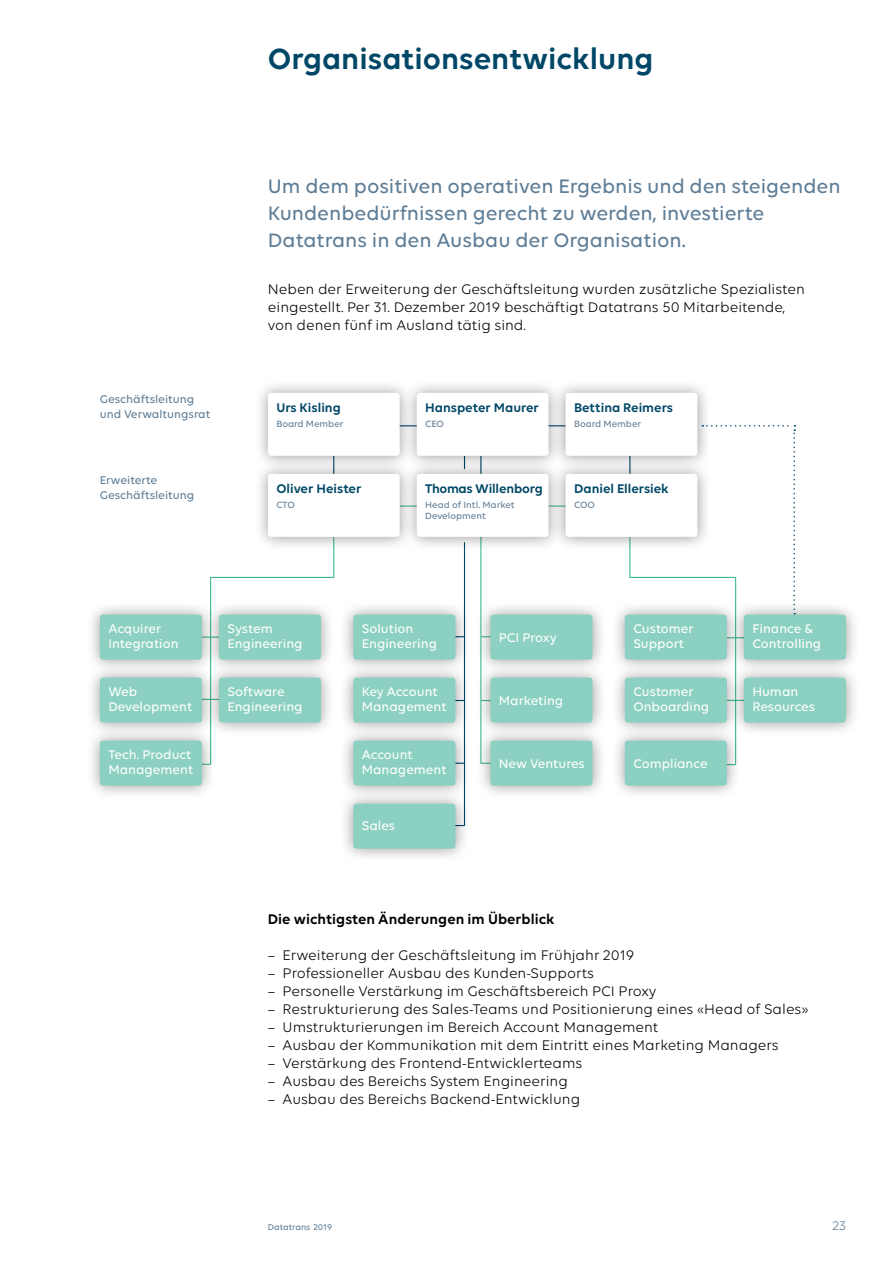
<style>
.page{position:relative;width:893px;height:1263px;background:#fff}
.page>*{position:absolute;margin:0;border:0;box-sizing:border-box;transform-origin:0 0}
.t1{font:600 31.5px "Volte";color:#004767}
.t2{font:500 21px/27px "Volte";color:#5e7d96}
.t3{font:15px/18px "Volte";color:#000}
.t4{font:600 15px "Volte";color:#000}
.t5{font:500 13.5px/15px "Volte";color:#fff}
.t6{font:600 13.5px "Volte";color:#004767}
.t7{font:13.5px "Volte";color:#5e7d96}
.t8{font:500 12px/15px "Volte";color:#5e7d96}
.t9{font:500 9.75px/10.5px "Volte";color:#5e7d96}
.t10{font:500 9px "Volte";color:#5e7d96}
</style>
<div class="page">
<hr style="left:480px;top:530px;width:1px;height:233px;background:#3fba8d">
<hr style="left:333px;top:538px;width:1px;height:39px;background:#3fba8d">
<hr style="left:629px;top:538px;width:1px;height:39px;background:#3fba8d">
<hr style="left:464px;top:542px;width:1px;height:283px;background:#004767">
<hr style="left:211px;top:577px;width:123px;height:1px;background:#3fba8d">
<hr style="left:630px;top:577px;width:105px;height:1px;background:#3fba8d">
<svg style="left:702px;top:425px;width:93px;height:175px"></svg>
<hr style="left:210px;top:577px;width:1px;height:187px;background:#3fba8d">
<div style="left:254px;top:378px;width:160px;height:92px;background:#000;opacity:.4"></div>
<div style="left:268px;top:393px;width:132px;height:63px;background:#fff;border-radius:3px"></div>
<div style="left:402px;top:378px;width:161px;height:92px;background:#000;opacity:.4"></div>
<div style="left:417px;top:393px;width:132px;height:63px;background:#fff;border-radius:3px"></div>
<div style="left:551px;top:378px;width:160px;height:92px;background:#000;opacity:.4"></div>
<div style="left:566px;top:393px;width:131px;height:63px;background:#fff;border-radius:3px"></div>
<div style="left:254px;top:459px;width:160px;height:92px;background:#000;opacity:.4"></div>
<div style="left:268px;top:474px;width:132px;height:63px;background:#fff;border-radius:3px"></div>
<div style="left:402px;top:459px;width:161px;height:92px;background:#000;opacity:.4"></div>
<div style="left:417px;top:474px;width:132px;height:63px;background:#fff;border-radius:3px"></div>
<div style="left:551px;top:459px;width:160px;height:92px;background:#000;opacity:.4"></div>
<div style="left:566px;top:474px;width:131px;height:63px;background:#fff;border-radius:3px"></div>
<div style="left:86px;top:600px;width:130px;height:74px;background:#000;opacity:.4"></div>
<div style="left:100px;top:615px;width:102px;height:45px;background:#8bd0c0;border-radius:3px"></div>
<div style="left:86px;top:663px;width:130px;height:74px;background:#000;opacity:.4"></div>
<div style="left:100px;top:678px;width:102px;height:45px;background:#8bd0c0;border-radius:3px"></div>
<div style="left:86px;top:726px;width:130px;height:74px;background:#000;opacity:.4"></div>
<div style="left:100px;top:741px;width:102px;height:45px;background:#8bd0c0;border-radius:3px"></div>
<div style="left:205px;top:600px;width:130px;height:74px;background:#000;opacity:.4"></div>
<div style="left:219px;top:615px;width:102px;height:45px;background:#8bd0c0;border-radius:3px"></div>
<div style="left:205px;top:663px;width:130px;height:74px;background:#000;opacity:.4"></div>
<div style="left:219px;top:678px;width:102px;height:45px;background:#8bd0c0;border-radius:3px"></div>
<div style="left:339px;top:600px;width:131px;height:74px;background:#000;opacity:.4"></div>
<div style="left:353px;top:615px;width:102px;height:45px;background:#8bd0c0;border-radius:3px"></div>
<div style="left:339px;top:663px;width:131px;height:74px;background:#000;opacity:.4"></div>
<div style="left:353px;top:678px;width:102px;height:45px;background:#8bd0c0;border-radius:3px"></div>
<div style="left:339px;top:726px;width:131px;height:74px;background:#000;opacity:.4"></div>
<div style="left:353px;top:741px;width:102px;height:45px;background:#8bd0c0;border-radius:3px"></div>
<div style="left:339px;top:789px;width:131px;height:74px;background:#000;opacity:.4"></div>
<div style="left:353px;top:804px;width:102px;height:45px;background:#8bd0c0;border-radius:3px"></div>
<div style="left:476px;top:600px;width:131px;height:74px;background:#000;opacity:.4"></div>
<div style="left:490px;top:615px;width:102px;height:45px;background:#8bd0c0;border-radius:3px"></div>
<div style="left:476px;top:663px;width:131px;height:74px;background:#000;opacity:.4"></div>
<div style="left:490px;top:678px;width:102px;height:45px;background:#8bd0c0;border-radius:3px"></div>
<div style="left:476px;top:726px;width:131px;height:74px;background:#000;opacity:.4"></div>
<div style="left:490px;top:741px;width:102px;height:45px;background:#8bd0c0;border-radius:3px"></div>
<div style="left:610px;top:600px;width:131px;height:74px;background:#000;opacity:.4"></div>
<div style="left:625px;top:615px;width:102px;height:45px;background:#8bd0c0;border-radius:3px"></div>
<div style="left:610px;top:663px;width:131px;height:74px;background:#000;opacity:.4"></div>
<div style="left:625px;top:678px;width:102px;height:45px;background:#8bd0c0;border-radius:3px"></div>
<div style="left:610px;top:726px;width:131px;height:74px;background:#000;opacity:.4"></div>
<div style="left:625px;top:741px;width:102px;height:45px;background:#8bd0c0;border-radius:3px"></div>
<div style="left:730px;top:600px;width:130px;height:74px;background:#000;opacity:.4"></div>
<div style="left:744px;top:615px;width:102px;height:45px;background:#8bd0c0;border-radius:3px"></div>
<div style="left:730px;top:663px;width:130px;height:74px;background:#000;opacity:.4"></div>
<div style="left:744px;top:678px;width:102px;height:45px;background:#8bd0c0;border-radius:3px"></div>
<p class="t8" style="left:100px;top:392px;width:112px">Geschäftsleitung und Verwaltungsrat</p>
<p class="t8" style="left:100px;top:473px;width:96px">Erweiterte<br>Geschäftsleitung</p>
<h1 class="t1" style="left:268px;top:40px;width:387px">Organisationsentwicklung</h1>
<h2 class="t2" style="left:268px;top:172px;width:574px">Um dem positiven operativen Ergebnis und den steigenden<br>Kundenbedürfnissen gerecht zu werden, investierte<br>Datatrans in den Ausbau der Organisation.</h2>
<p class="t3" style="left:268px;top:280px;width:538px">Neben der Erweiterung der Geschäftsleitung wurden zusätzliche Spezialisten eingestellt. Per 31. Dezember 2019 beschäftigt Datatrans 50 Mitarbeitende, von denen fünf im Ausland tätig sind.</p>
<p class="t6" style="left:276px;top:399px;width:66px">Urs Kisling</p>
<p class="t9" style="left:276px;top:419px;width:69px">Board Member</p>
<p class="t6" style="left:276px;top:480px;width:87px">Oliver Heister</p>
<p class="t9" style="left:276px;top:500px;width:20px">CTO</p>
<p class="t6" style="left:425px;top:399px;width:115px">Hanspeter Maurer</p>
<p class="t9" style="left:425px;top:419px;width:20px">CEO</p>
<p class="t6" style="left:425px;top:480px;width:119px">Thomas Willenborg</p>
<p class="t9" style="left:425px;top:500px;width:91px">Head of Intl. Market<br>Development</p>
<p class="t6" style="left:574px;top:399px;width:100px">Bettina Reimers</p>
<p class="t9" style="left:574px;top:419px;width:69px">Board Member</p>
<p class="t6" style="left:574px;top:480px;width:96px">Daniel Ellersiek</p>
<p class="t9" style="left:574px;top:500px;width:23px">COO</p>
<p class="t5" style="left:108px;top:621px;width:72px">Acquirer<br>Integration</p>
<p class="t5" style="left:108px;top:684px;width:85px">Web<br>Development</p>
<p class="t5" style="left:108px;top:747px;width:86px">Tech. Product<br>Management</p>
<p class="t5" style="left:227px;top:621px;width:77px">System<br>Engineering</p>
<p class="t5" style="left:227px;top:684px;width:77px">Software<br>Engineering</p>
<p class="t5" style="left:362px;top:621px;width:77px">Solution<br>Engineering</p>
<p class="t5" style="left:362px;top:684px;width:86px">Key Account<br>Management</p>
<p class="t5" style="left:362px;top:747px;width:86px">Account<br>Management</p>
<p class="t5" style="left:362px;top:818px;width:35px">Sales</p>
<p class="t5" style="left:499px;top:629px;width:59px">PCI Proxy</p>
<p class="t5" style="left:499px;top:692px;width:66px">Marketing</p>
<p class="t5" style="left:499px;top:755px;width:87px">New Ventures</p>
<p class="t5" style="left:633px;top:621px;width:62px">Customer<br>Support</p>
<p class="t5" style="left:633px;top:684px;width:78px">Customer<br>Onboarding</p>
<p class="t5" style="left:633px;top:755px;width:76px">Compliance</p>
<p class="t5" style="left:752px;top:621px;width:70px">Finance &amp;<br>Controlling</p>
<p class="t5" style="left:752px;top:684px;width:64px">Human<br>Resources</p>
<p class="t4" style="left:268px;top:910px;width:288px">Die wichtigsten Änderungen im Überblick</p>
<p class="t3" style="left:268px;top:946px;width:368px">– Erweiterung der Geschäftsleitung im Frühjahr 2019</p>
<p class="t3" style="left:268px;top:964px;width:328px">– Professioneller Ausbau des Kunden-Supports</p>
<p class="t3" style="left:268px;top:982px;width:390px">– Personelle Verstärkung im Geschäftsbereich PCI Proxy</p>
<p class="t3" style="left:268px;top:1000px;width:542px">– Restrukturierung des Sales-Teams und Positionierung eines «Head of Sales»</p>
<p class="t3" style="left:268px;top:1018px;width:392px">– Umstrukturierungen im Bereich Account Management</p>
<p class="t3" style="left:268px;top:1036px;width:512px">– Ausbau der Kommunikation mit dem Eintritt eines Marketing Managers</p>
<p class="t3" style="left:268px;top:1054px;width:316px">– Verstärkung des Frontend-Entwicklerteams</p>
<p class="t3" style="left:268px;top:1072px;width:301px">– Ausbau des Bereichs System Engineering</p>
<p class="t3" style="left:268px;top:1090px;width:314px">– Ausbau des Bereichs Backend-Entwicklung</p>
<p class="t10" style="left:268px;top:1222px;width:66px">Datatrans 2019</p>
<p class="t7" style="left:832px;top:1218px;width:15px">23</p>
</div>
